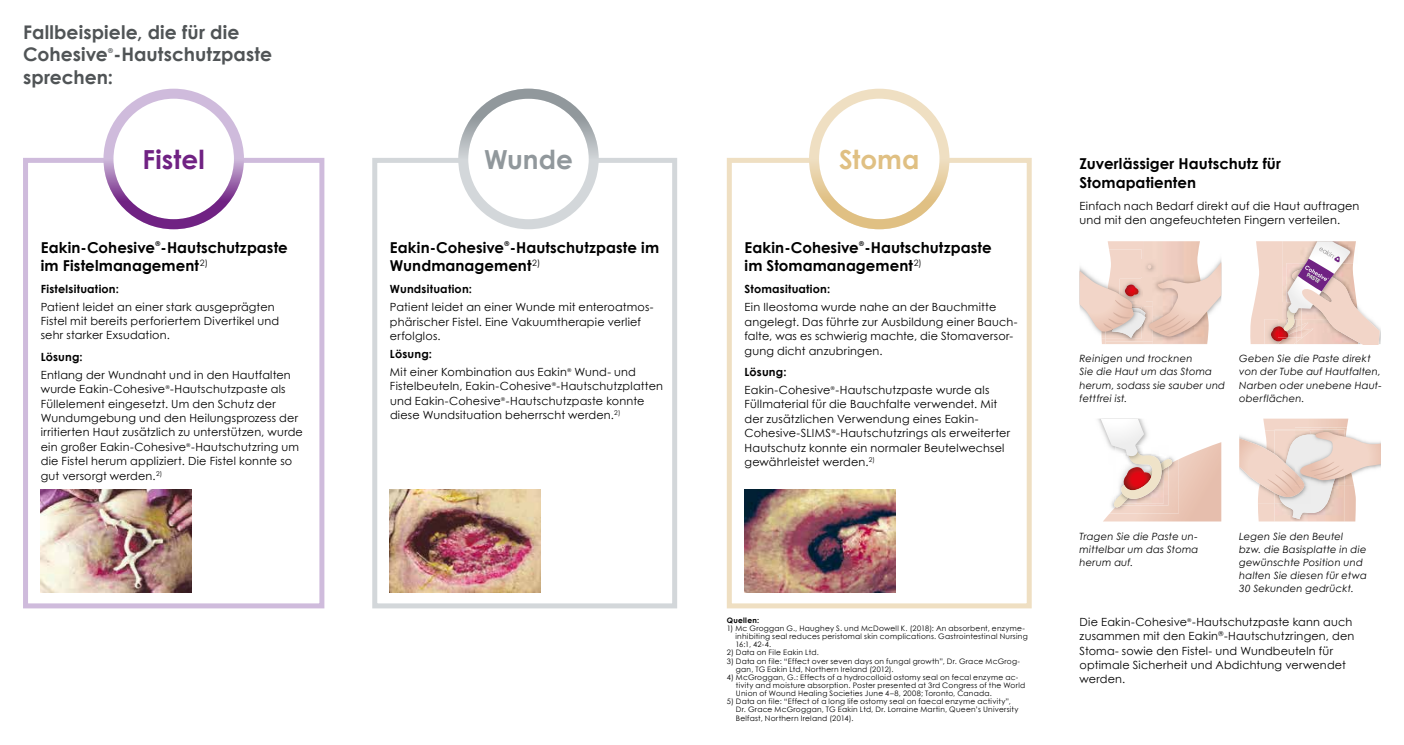
<style>
.page{position:relative;width:1404px;height:745px;background:#fff}
.page>*{position:absolute;margin:0;border:0;box-sizing:border-box;transform-origin:0 0}
.t1{font:700 26.25px "Century Gothic";letter-spacing:.005em;color:#702283}
.t2{font:700 26.25px "Century Gothic";color:#91989c}
.t3{font:700 26.25px "Century Gothic";color:#e0c083}
.t4{font:700 18.75px/22.5px "Century Gothic";letter-spacing:.005em;color:#505456}
.t5{font:700 15px/18.8px "Century Gothic";letter-spacing:.005em;color:#000}
.t6{font:11.25px/14.4px "Century Gothic";letter-spacing:.015em;color:#000}
.t7{font:700 11.25px "Century Gothic";letter-spacing:.02em;color:#000}
.t8{font:italic 10px/13.1px "Century Gothic";letter-spacing:.02em;color:#000}
.t9{font:7.5px/8.1px "Century Gothic";letter-spacing:.03em;color:#000}
.t10{font:700 7.5px "Century Gothic";letter-spacing:.035em;color:#000}
.t11{font:700 6.5px "Century Gothic";color:#000}
.t12{font:700 6.5px "Century Gothic";color:#505456}
.s1{font-weight:700}
</style>
<div class="page">
<div style="left:23px;top:158px;width:301px;height:450px;border:5px solid #cfbbdc"></div>
<div style="left:372px;top:158px;width:305px;height:450px;border:5px solid #d3d7da"></div>
<div style="left:726px;top:158px;width:305px;height:450px;border:5px solid #efdfc2"></div>
<img style="left:744px;top:489px;width:151px;height:103px">
<img style="left:41px;top:489px;width:150px;height:103px">
<img style="left:1379px;top:328px;width:1px;height:16px">
<svg style="left:1250px;top:241px;width:129px;height:103px"></svg>
<svg style="left:1100px;top:418px;width:121px;height:103px"></svg>
<svg style="left:1239px;top:418px;width:141px;height:103px"></svg>
<svg style="left:1079px;top:241px;width:142px;height:103px"></svg>
<img style="left:390px;top:489px;width:150px;height:103px">
<div style="left:103px;top:89px;width:141px;height:140px;border:10px solid #cfbbdc;border-radius:50%"></div>
<div style="left:809px;top:89px;width:140px;height:140px;border:10px solid #efdfc2;border-radius:50%"></div>
<div style="left:463px;top:94px;width:130px;height:130px;background:#fff;border-radius:50%"></div>
<div style="left:458px;top:89px;width:140px;height:140px;border:10px solid #d3d7da;border-radius:50%"></div>
<svg style="left:457px;top:88px;width:143px;height:72px"></svg>
<svg style="left:102px;top:158px;width:143px;height:72px"></svg>
<svg style="left:807px;top:158px;width:143px;height:72px"></svg>
<h2 class="t4" style="left:23px;top:20px;width:250px">Fallbeispiele, die für die<br>Cohesive -Hautschutzpaste</h2>
<p class="t12" style="left:108px;top:45px;width:6px">®</p>
<h2 class="t4" style="left:23px;top:65px;width:92px">sprechen:</h2>
<h1 class="t1" style="left:143px;top:139px;width:64px">Fistel</h1>
<h1 class="t2" style="left:484px;top:139px;width:90px">Wunde</h1>
<h1 class="t3" style="left:839px;top:139px;width:82px">Stoma</h1>
<h3 class="t5" style="left:41px;top:237px;width:248px">Eakin-Cohesive -Hautschutzpaste</h3>
<p class="t11" style="left:155px;top:239px;width:6px">®</p>
<h3 class="t5" style="left:41px;top:255px;width:169px">im Fistelmanagement<sup>2)</sup></h3>
<p class="t7" style="left:41px;top:280px;width:80px">Fistelsituation:</p>
<p class="t6" style="left:41px;top:299px;width:240px">Patient leidet an einer stark ausgeprägten<br>Fistel mit bereits perforiertem Divertikel und sehr starker Exsudation.</p>
<p class="t7" style="left:41px;top:348px;width:43px">Lösung:</p>
<p class="t6" style="left:41px;top:367px;width:263px">Entlang der Wundnaht und in den Hautfalten wurde Eakin-Cohesive<sup>®</sup>-Hautschutzpaste als Füllelement eingesetzt. Um den Schutz der Wundumgebung und den Heilungsprozess der irritierten Haut zusätzlich zu unterstützen, wurde ein großer Eakin-Cohesive<sup>®</sup>-Hautschutzring um die Fistel herum appliziert. Die Fistel konnte so gut versorgt werden.<sup>2)</sup></p>
<h3 class="t5" style="left:390px;top:237px;width:271px">Eakin-Cohesive -Hautschutzpaste im</h3>
<p class="t11" style="left:504px;top:239px;width:6px">®</p>
<h3 class="t5" style="left:390px;top:255px;width:152px">Wundmanagement<sup>2)</sup></h3>
<p class="t7" style="left:390px;top:280px;width:83px">Wundsituation:</p>
<p class="t6" style="left:390px;top:300px;width:263px">Patient leidet an einer Wunde mit enteroatmos-- phärischer Fistel. Eine Vakuumtherapie verlief erfolglos.</p>
<p class="t6" style="left:390px;top:344px;width:247px;line-height:17.9px"><span class="s1">Lösung:<br></span>Mit einer Kombination aus Eakin<sup>®</sup> Wund- und</p>
<p class="t6" style="left:390px;top:379px;width:274px">Fistelbeuteln, Eakin-Cohesive<sup>®</sup>-Hautschutzplatten und Eakin-Cohesive<sup>®</sup>-Hautschutzpaste konnte diese Wundsituation beherrscht werden.<sup>2)</sup></p>
<h3 class="t5" style="left:744px;top:237px;width:248px">Eakin-Cohesive -Hautschutzpaste</h3>
<p class="t11" style="left:859px;top:239px;width:6px">®</p>
<h3 class="t5" style="left:744px;top:255px;width:179px">im Stomamanagement<sup>2)</sup></h3>
<p class="t7" style="left:744px;top:280px;width:87px">Stomasituation:</p>
<p class="t6" style="left:744px;top:300px;width:274px">Ein Ileostoma wurde nahe an der Bauchmitte angelegt. Das führte zur Ausbildung einer Bauch&shy;falte, was es schwierig machte, die Stomaversor&shy;gung dicht anzubringen.</p>
<p class="t6" style="left:744px;top:362px;width:246px;line-height:17.9px"><span class="s1">Lösung:<br></span>Eakin-Cohesive<sup>®</sup>-Hautschutzpaste wurde als</p>
<p class="t6" style="left:744px;top:396px;width:267px">Füllmaterial für die Bauchfalte verwendet. Mit der zusätzlichen Verwendung eines Eakin-Cohesive-SLIMS<sup>®</sup>-Hautschutzrings als erweiterter Hautschutz konnte ein normaler Beutelwechsel gewährleistet werden.<sup>2)</sup></p>
<p class="t10" style="left:726px;top:614px;width:34px">Quellen:</p>
<p class="t9" style="left:735px;top:623px;width:294px;text-indent:-9px">1) Mc Groggan G., Haughey S. und McDowell K. (2018): An absorbent, enzyme&shy;inhibiting seal reduces peristomal skin complications. Gastrointestinal Nursing<br>16:1, 42-4.</p>
<p class="t9" style="left:726px;top:648px;width:93px">2) Data on File Eakin Ltd.</p>
<p class="t9" style="left:735px;top:656px;width:285px;text-indent:-9px">3) Data on file: “Effect over seven days on fungal growth”, Dr. Grace McGrog&shy;gan, TG Eakin Ltd, Northern Ireland (2012).</p>
<p class="t9" style="left:735px;top:672px;width:291px;text-indent:-9px">4) McGroggan, G.: Effects of a hydrocolloid ostomy seal on fecal enzyme ac&shy;tivity and moisture absorption. Poster presented at 3rd Congress of the World<br>Union of Wound Healing Societies June 4–8, 2008; Toronto, Canada.</p>
<p class="t9" style="left:735px;top:697px;width:284px;text-indent:-9px">5) Data on file: “Effect of a long life ostomy seal on faecal enzyme activity”,<br>Dr. Grace McGroggan, TG Eakin Ltd, Dr. Lorraine Martin, Queen’s University<br>Belfast, Northern Ireland (2014).</p>
<h3 class="t5" style="left:1079px;top:153px;width:203px">Zuverlässiger Hautschutz für<br>Stomapatienten</h3>
<p class="t6" style="left:1079px;top:198px;width:281px">Einfach nach Bedarf direkt auf die Haut auftragen und mit den angefeuchteten Fingern verteilen.</p>
<p class="t8" style="left:1079px;top:352px;width:147px">Reinigen und trocknen<br>Sie die Haut um das Stoma herum, sodass sie sauber und fettfrei ist.</p>
<p class="t8" style="left:1238px;top:351px;width:144px">Geben Sie die Paste direkt von der Tube auf Hautfalten,<br>Narben oder unebene Haut&shy;oberflächen.</p>
<p class="t8" style="left:1079px;top:529px;width:120px;text-align:justify">Tragen Sie die Paste un&shy;mittelbar um das Stoma herum auf.</p>
<p class="t8" style="left:1238px;top:529px;width:129px">Legen Sie den Beutel bzw. die Basisplatte in die gewünschte Position und halten Sie diesen für etwa<br>30 Sekunden gedrückt.</p>
<p class="t6" style="left:1079px;top:614px;width:276px">Die Eakin-Cohesive<sup>®</sup>-Hautschutzpaste kann auch zusammen mit den Eakin<sup>®</sup>-Hautschutzringen, den Stoma- sowie den Fistel- und Wundbeuteln für optimale Sicherheit und Abdichtung verwendet werden.</p>
</div>
